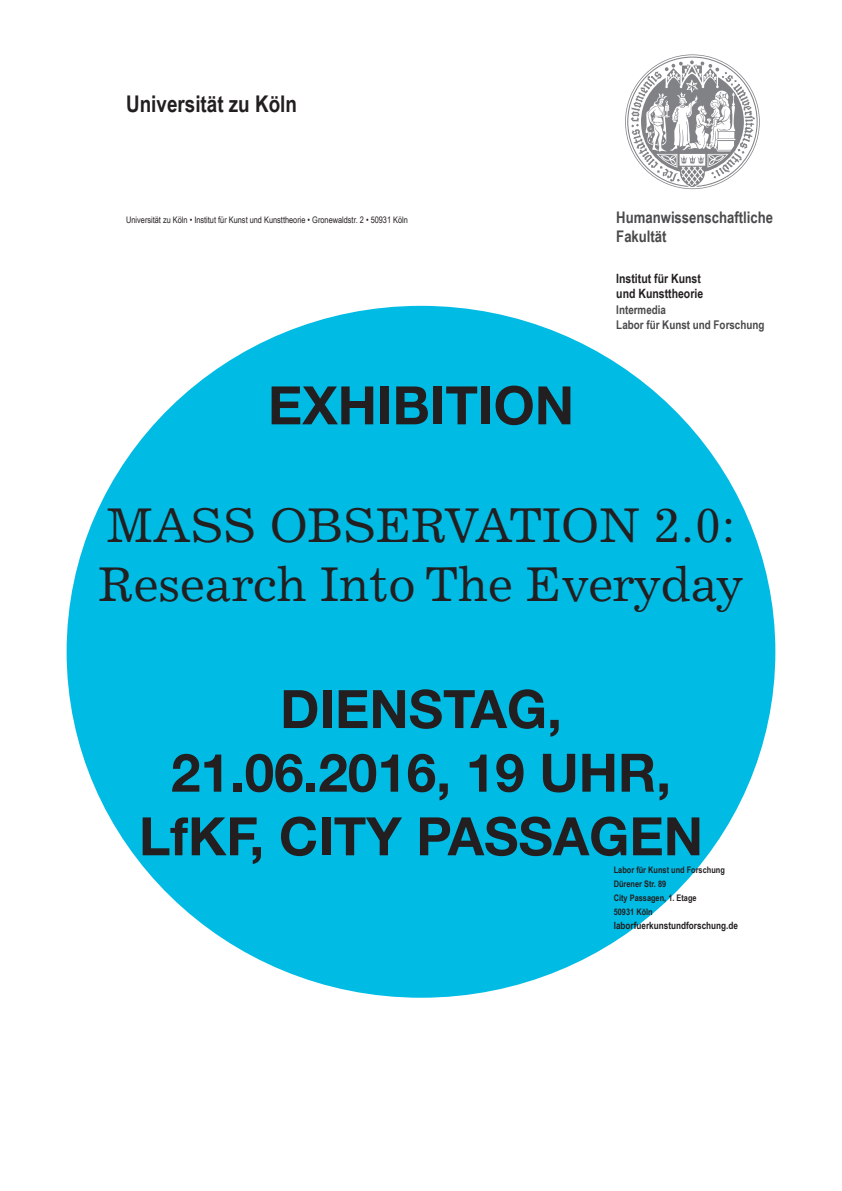
<style>
.page{position:relative;width:842px;height:1191px;background:#fff}
.page>*{position:absolute;margin:0;border:0;box-sizing:border-box;transform-origin:0 0}
.t1{font:700 53px "Helvetica Neue";color:#231f20}
.t2{font:49px "Excelsior";color:#231f20}
.t3{font:700 23px "Arial Narrow";color:#231f20}
.t4{font:700 16px "Arial Narrow";color:#494a4b}
.t5{font:700 12.8px "Arial Narrow";color:#231f20}
.t6{font:700 12px "Arial Narrow";color:#494a4b}
.t7{font:700 10px "Arial Narrow";color:#231f20}
.t8{font:9px "Arial Narrow";color:#231f20}
.t9{font:700 9px "Arial Narrow";color:#231f20}
</style>
<div class="page">
<div style="left:67px;top:306px;width:708px;height:691px;background:#00bbe4;border-radius:50%"></div>
<svg style="left:625px;top:54px;width:135px;height:135px"></svg>
<p class="t3" style="left:126px;top:86px;width:172px">Universität zu Köln</p>
<p class="t8" style="left:126px;top:213px;width:283px">Universität zu Köln • Institut für Kunst und Kunsttheorie • Gronewaldstr. 2 • 50931 Köln</p>
<p class="t1" style="left:268px;top:364px;width:308px">EXHIBITION</p>
<p class="t4" style="left:616px;top:205px;width:158px">Humanwissenschaftliche</p>
<p class="t4" style="left:616px;top:224px;width:52px">Fakultät</p>
<p class="t5" style="left:616px;top:268px;width:86px">Institut für Kunst</p>
<p class="t5" style="left:616px;top:284px;width:88px">und Kunsttheorie</p>
<p class="t6" style="left:616px;top:301px;width:51px">Intermedia</p>
<p class="t6" style="left:616px;top:315px;width:150px">Labor für Kunst und Forschung</p>
<p class="t2" style="left:107px;top:497px;width:630px">MASS OBSERVATION 2.0:</p>
<p class="t2" style="left:99px;top:555px;width:646px">Research Into The Everyday</p>
<p class="t1" style="left:280px;top:667px;width:283px">DIENSTAG,</p>
<p class="t1" style="left:171px;top:731px;width:501px">21.06.2016, 19 UHR,</p>
<p class="t1" style="left:139px;top:795px;width:565px">LfKF, CITY PASSAGEN</p>
<p class="t9" style="left:614px;top:862px;width:113px">Labor für Kunst und Forschung</p>
<p class="t9" style="left:614px;top:876px;width:54px">Dürener Str. 89</p>
<p class="t9" style="left:614px;top:890px;width:84px">City Passagen, 1. Etage</p>
<p class="t9" style="left:614px;top:904px;width:40px">50931 Köln</p>
<p class="t7" style="left:614px;top:917px;width:126px">laborfuerkunstundforschung.de</p>
</div>
